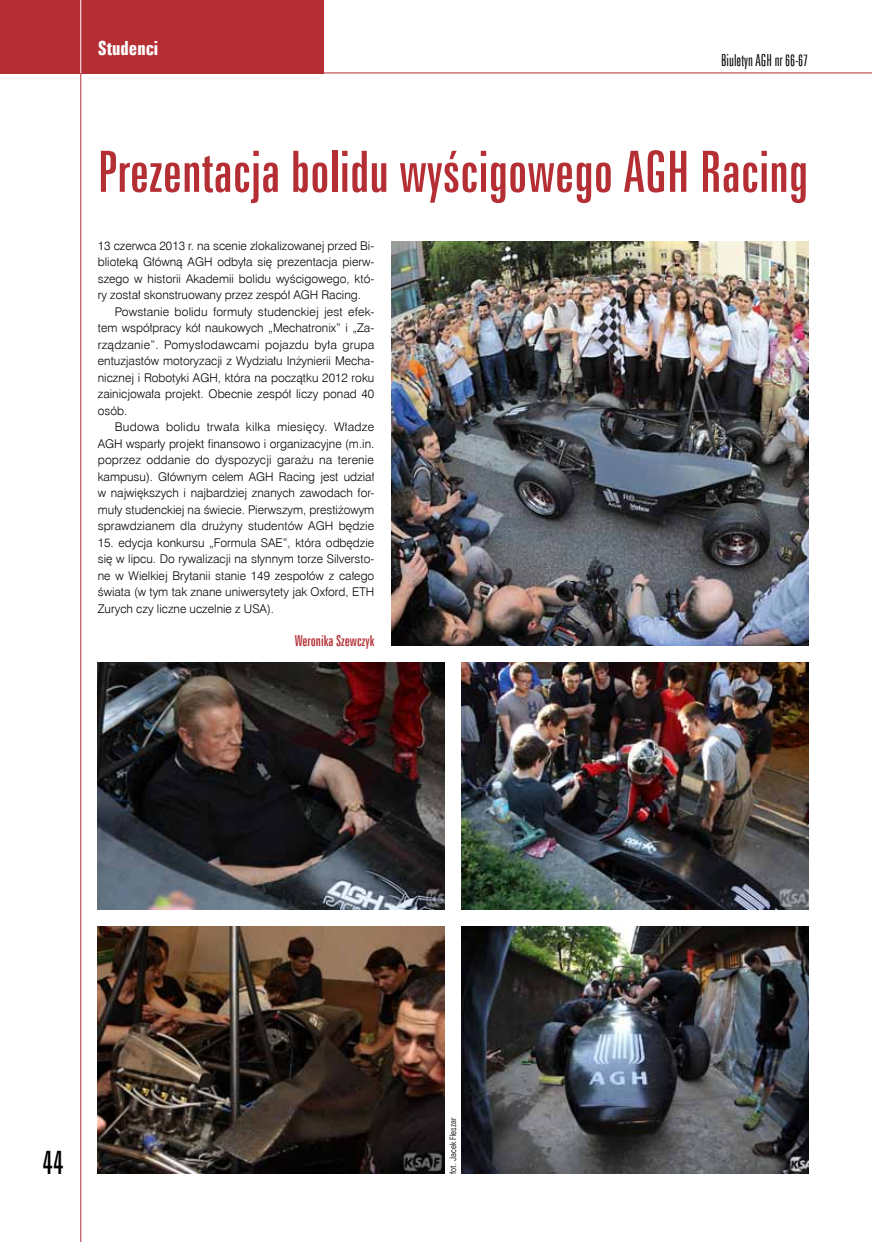
<style>
.page{position:relative;width:872px;height:1242px;background:#fff}
.page>*{position:absolute;margin:0;border:0;box-sizing:border-box;transform-origin:0 0}
.t1{font:57px "Zurich X Cn EU";color:#b42e34}
.t2{font:32.85px "Zurich X Cn EU";color:#000;scale:.91 1}
.t3{font:700 19.5px "Zurich X Cn EU";color:#fff}
.t4{font:16.5px "Zurich Lt X Cn EU";color:#000}
.t5{font:15px "Zurich X Cn EU";color:#b42e34}
.t6{font:12px/16.5px "Swis 721 Lt EU";color:#000;text-align:justify}
.t7{font:9px "Zurich Lt Cn EU";color:#000}
</style>
<div class="page">
<hr style="left:80px;top:0;width:1px;height:1242px;background:#b42e34">
<div style="left:0;top:0;width:323px;height:73px;background:#b42e34"></div>
<hr style="left:80px;top:0;width:1px;height:73px;background:#fff">
<hr style="left:322px;top:73px;width:550px;height:1px;background:#b42e34">
<img style="left:98px;top:662px;width:346px;height:248px">
<img style="left:98px;top:926px;width:346px;height:248px">
<img style="left:461px;top:662px;width:347px;height:248px">
<img style="left:461px;top:926px;width:347px;height:248px">
<img style="left:391px;top:241px;width:417px;height:405px">
<h3 class="t3" style="left:98px;top:36px;width:62px">Studenci</h3>
<h3 class="t4" style="left:721px;top:50px;width:89px">Biuletyn AGH nr 66-67</h3>
<h1 class="t1" style="left:98px;top:138px;width:712px">Prezentacja bolidu wyścigowego AGH Racing</h1>
<p class="t6" style="left:98px;top:237px;width:278px">13 czerwca 2013 r. na scenie zlokalizowanej przed Bi&shy;blioteką Główną AGH odbyła się prezentacja pierw&shy;szego w historii Akademii bolidu wyścigowego, któ&shy;ry został skonstruowany przez zespół AGH Racing.</p>
<p class="t6" style="left:98px;top:303px;width:278px;text-indent:17px">Powstanie bolidu formuły studenckiej jest efek&shy;tem współpracy kół naukowych „Mechatronix” i „Za&shy;rządzanie”. Pomysłodawcami pojazdu była grupa entuzjastów motoryzacji z Wydziału Inżynierii Mecha&shy;nicznej i Robotyki AGH, która na początku 2012 roku zainicjowała projekt. Obecnie zespół liczy ponad 40 osób.</p>
<p class="t6" style="left:98px;top:419px;width:278px;text-indent:17px">Budowa bolidu trwała kilka miesięcy. Władze AGH wsparły projekt finansowo i organizacyjne (m.in. poprzez oddanie do dyspozycji garażu na terenie kampusu). Głównym celem AGH Racing jest udział w największych i najbardziej znanych zawodach for&shy;muły studenckiej na świecie. Pierwszym, prestiżowym sprawdzianem dla drużyny studentów AGH będzie</p>
<p class="t6" style="left:98px;top:534px;width:278px">15. edycja konkursu „Formula SAE”, która odbędzie się w lipcu. Do rywalizacji na słynnym torze Silversto&shy;ne w Wielkiej Brytanii stanie 149 zespołów z całego świata (w tym tak znane uniwersytety jak Oxford, ETH Zurych czy liczne uczelnie z USA).</p>
<p class="t5" style="left:295px;top:631px;width:81px">Weronika Szewczyk</p>
<h2 class="t2" style="left:43px;top:1142px;width:25px">44</h2>
<p class="t7" style="left:447px;top:1174px;width:58px;rotate:-90deg">fot. Jacek Fleszar</p>
</div>
